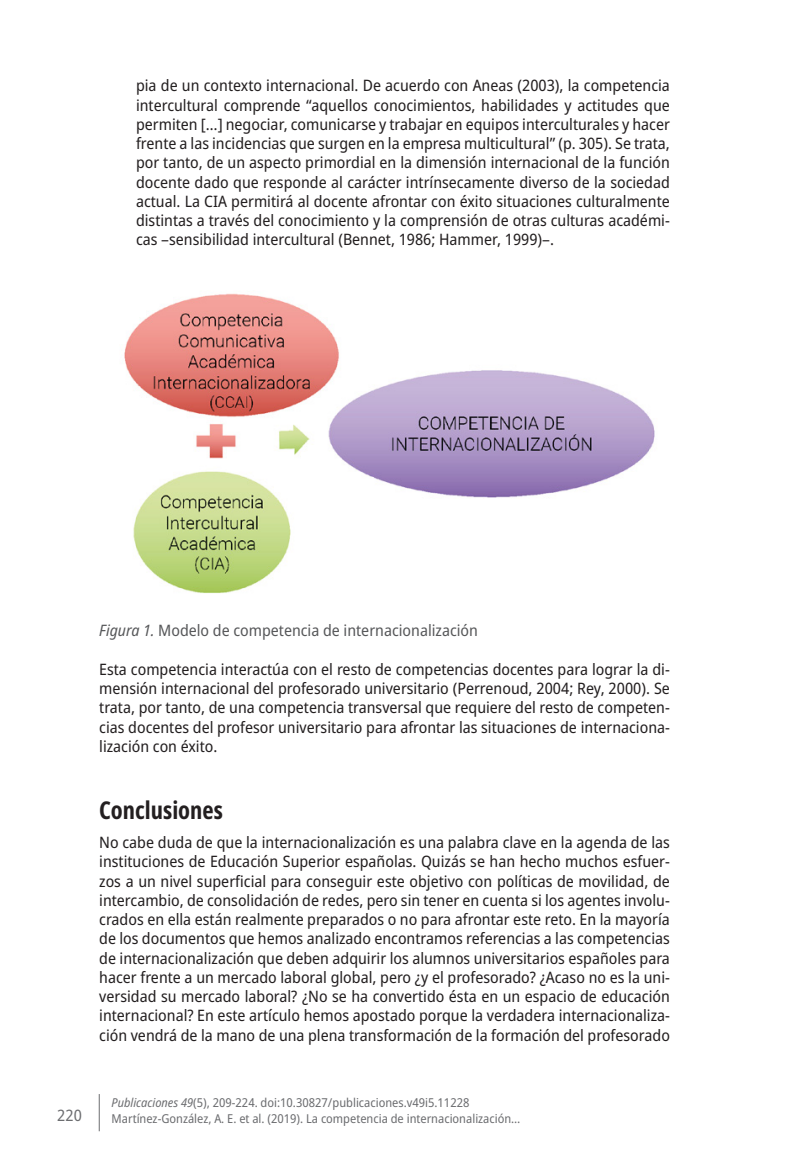
<style>
.page{position:relative;width:794px;height:1166px;background:#fff}
.page>*{position:absolute;margin:0;border:0;box-sizing:border-box;transform-origin:0 0}
.epig_1{font:700 extra-condensed 24.5px "Noto Sans";color:#231f20}
.t1{font:semi-condensed 15.75px/19.2px "Noto Sans";color:#231f20;text-align:justify}
.piedefoto{font:semi-condensed 15.75px "Noto Sans";color:#57585a}
.t2{font:semi-condensed 15.75px "Noto Sans";color:#6c6d70}
.t3{font:semi-condensed 12.25px "Noto Sans";color:#6c6d70}
.s1{font-style:italic}
</style>
<div class="page">
<hr style="left:99px;top:1094px;width:1px;height:37px;background:#6c6d70">
<img style="left:124px;top:293px;width:531px;height:300px">
<p class="t1" style="left:136px;top:76px;width:535px">pia de un contexto internacional. De acuerdo con Aneas (2003), la competencia intercultural comprende “aquellos conocimientos, habilidades y actitudes que permiten […] negociar, comunicarse y trabajar en equipos interculturales y hacer frente a las incidencias que surgen en la empresa multicultural” (p. 305). Se trata, por tanto, de un aspecto primordial en la dimensión internacional de la función docente dado que responde al carácter intrínsecamente diverso de la sociedad actual. La CIA permitirá al docente afrontar con éxito situaciones culturalmente distintas a través del conocimiento y la comprensión de otras culturas académi&shy;cas –sensibilidad intercultural (Bennet, 1986; Hammer, 1999)–.</p>
<p class="piedefoto" style="left:99px;top:619px;width:380px"><span class="s1">Figura 1.</span> Modelo de competencia de internacionalización</p>
<p class="t1" style="left:99px;top:660px;width:572px">Esta competencia interactúa con el resto de competencias docentes para lograr la di&shy;mensión internacional del profesorado universitario (Perrenoud, 2004; Rey, 2000). Se trata, por tanto, de una competencia transversal que requiere del resto de competen&shy;cias docentes del profesor universitario para afrontar las situaciones de internaciona&shy;lización con éxito.</p>
<p class="epig_1" style="left:99px;top:792px;width:125px">Conclusiones</p>
<p class="t1" style="left:99px;top:833px;width:572px">No cabe duda de que la internacionalización es una palabra clave en la agenda de las instituciones de Educación Superior españolas. Quizás se han hecho muchos esfuer&shy;zos a un nivel superficial para conseguir este objetivo con políticas de movilidad, de intercambio, de consolidación de redes, pero sin tener en cuenta si los agentes involu&shy;crados en ella están realmente preparados o no para afrontar este reto. En la mayoría de los documentos que hemos analizado encontramos referencias a las competencias de internacionalización que deben adquirir los alumnos universitarios españoles para hacer frente a un mercado laboral global, pero ¿y el profesorado? ¿Acaso no es la uni&shy;versidad su mercado laboral? ¿No se ha convertido ésta en un espacio de educación internacional? En este artículo hemos apostado porque la verdadera internacionaliza&shy;ción vendrá de la mano de una plena transformación de la formación del profesorado</p>
<p class="t3" style="left:112px;top:1094px;width:359px"><span class="s1">Publicaciones 49</span>(5), 209-224. doi:10.30827/publicaciones.v49i5.11228</p>
<p class="t2" style="left:57px;top:1104px;width:26px">220</p>
<p class="t3" style="left:112px;top:1110px;width:410px">Martínez-González, A. E. et al. (2019). La competencia de internacionalización…</p>
</div>
